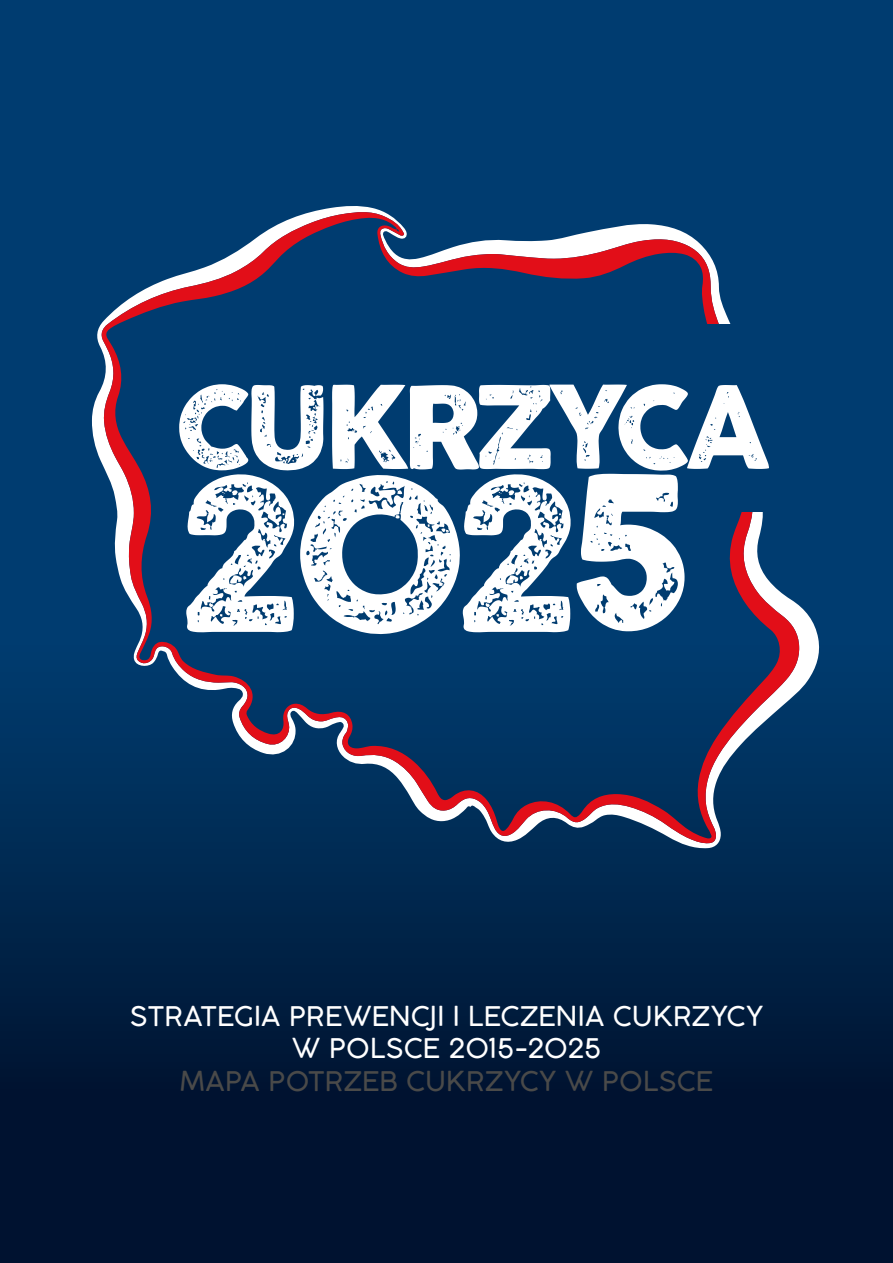
<style>
.page{position:relative;width:893px;height:1263px;background:#003c70}
.page>*{position:absolute;margin:0;border:0;box-sizing:border-box;transform-origin:0 0}
.t1{font:206.55px "Cocogoose Letterpress";color:#fff}
.t2{font:112.05px "Cocogoose Letterpress";letter-spacing:-.06em;color:#fff}
.t3{font:300 27px/32.4px "Cocogoose";color:#fff;text-align:center}
.t4{font:300 27px "Cocogoose";color:#4a4a49}
</style>
<div class="page">
<div style="left:0;top:631px;width:893px;height:632px;background:linear-gradient(to bottom,#003c6e,#000a24)"></div>
<svg style="left:92px;top:206px;width:727px;height:642px"></svg>
<svg style="left:100px;top:210px;width:700px;height:634px"></svg>
<div style="left:660px;top:324px;width:169px;height:188px;background:#003c70"></div>
<h2 class="t2" style="left:174px;top:365px;width:599px">CUKRZYCA</h2>
<h1 class="t1" style="left:174px;top:439px;width:524px">2025</h1>
<p class="t3" style="left:130px;top:999px;width:635px">STRATEGIA PREWENCJI I LECZENIA CUKRZYCY<br>W POLSCE 2015-2025</p>
<p class="t4" style="left:180px;top:1062px;width:535px">MAPA POTRZEB CUKRZYCY W POLSCE</p>
</div>
